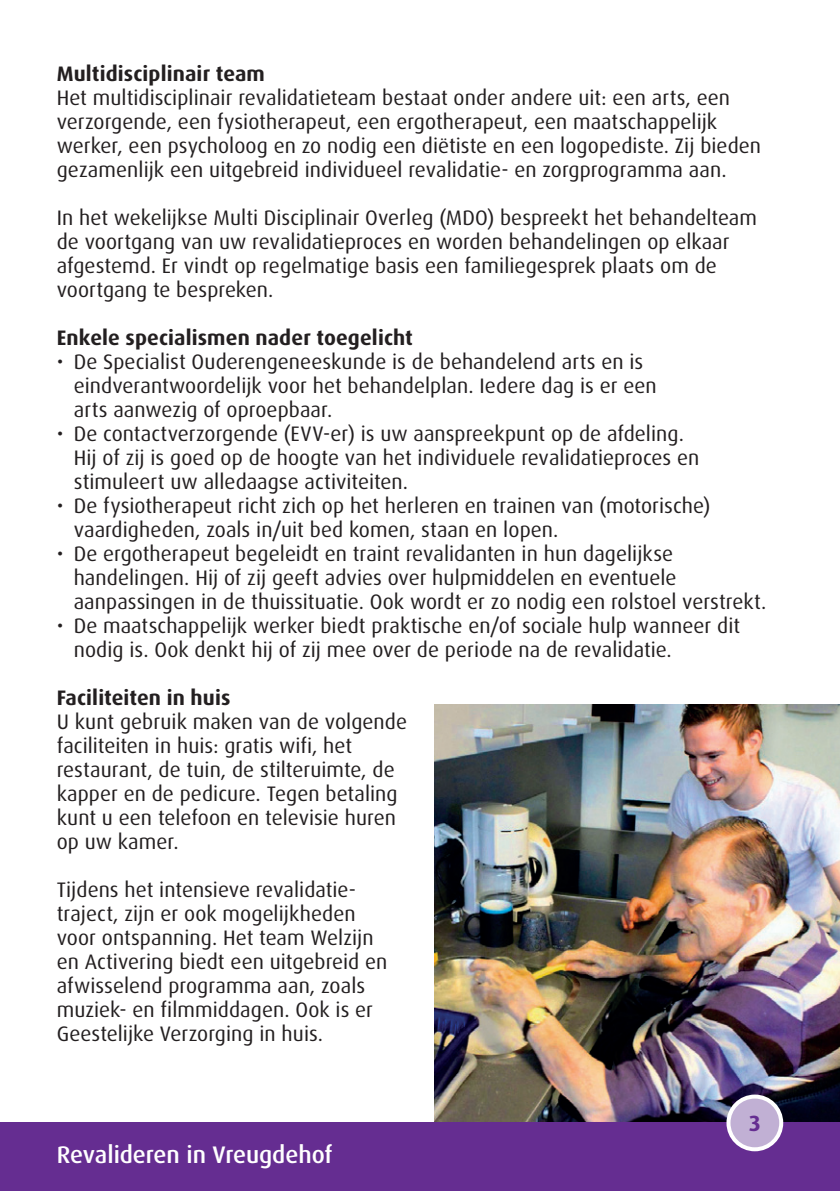
<style>
.page{position:relative;width:840px;height:1191px;background:#fff}
.page>*{position:absolute;margin:0;border:0;box-sizing:border-box;transform-origin:0 0}
.t1{font:500 24px "Dax Pro";letter-spacing:-.005em;color:#fff}
.t2{font:700 22px "Dax Pro";color:#652d91}
.t3{font:21px/24px "Dax Pro";letter-spacing:.005em;color:#231f20}
.t4{font:700 21px "Dax Pro";letter-spacing:.005em;color:#231f20}
</style>
<div class="page">
<img style="left:434px;top:705px;width:405px;height:418px">
<div style="left:0;top:1123px;width:839px;height:68px;background:#652d91"></div>
<div style="left:728px;top:1096px;width:52px;height:53px;background:#c1b0d4;border-radius:50%"></div>
<div style="left:726px;top:1094px;width:56px;height:57px;border:4px solid #fff;border-radius:50%"></div>
<p class="t4" style="left:57px;top:60px;width:210px">Multidisciplinair team</p>
<p class="t3" style="left:57px;top:86px;width:705px">Het multidisciplinair revalidatieteam bestaat onder andere uit: een arts, een verzorgende, een fysiotherapeut, een ergotherapeut, een maatschappelijk werker, een psycholoog en zo nodig een diëtiste en een logopediste. Zij bieden gezamenlijk een uitgebreid individueel revalidatie- en zorgprogramma aan.</p>
<p class="t3" style="left:57px;top:206px;width:701px">In het wekelijkse Multi Disciplinair Overleg (MDO) bespreekt het behandelteam de voortgang van uw revalidatieproces en worden behandelingen op elkaar afgestemd. Er vindt op regelmatige basis een familiegesprek plaats om de voortgang te bespreken.</p>
<p class="t4" style="left:57px;top:324px;width:357px">Enkele specialismen nader toegelicht</p>
<p class="t3" style="left:74px;top:350px;width:584px;text-indent:-17px">• De Specialist Ouderengeneeskunde is de behandelend arts en is eindverantwoordelijk voor het behandelplan. Iedere dag is er een arts aanwezig of oproepbaar.</p>
<p class="t3" style="left:74px;top:422px;width:626px;text-indent:-17px">• De contactverzorgende (EVV-er) is uw aanspreekpunt op de afdeling.<br>Hij of zij is goed op de hoogte van het individuele revalidatieproces en stimuleert uw alledaagse activiteiten.</p>
<p class="t3" style="left:74px;top:494px;width:638px;text-indent:-17px">• De fysiotherapeut richt zich op het herleren en trainen van (motorische) vaardigheden, zoals in/uit bed komen, staan en lopen.</p>
<p class="t3" style="left:74px;top:542px;width:693px;text-indent:-17px">• De ergotherapeut begeleidt en traint revalidanten in hun dagelijkse handelingen. Hij of zij geeft advies over hulpmiddelen en eventuele aanpassingen in de thuissituatie. Ook wordt er zo nodig een rolstoel verstrekt.</p>
<p class="t3" style="left:74px;top:614px;width:667px;text-indent:-17px">• De maatschappelijk werker biedt praktische en/of sociale hulp wanneer dit nodig is. Ook denkt hij of zij mee over de periode na de revalidatie.</p>
<p class="t4" style="left:57px;top:684px;width:175px">Faciliteiten in huis</p>
<p class="t3" style="left:57px;top:710px;width:352px">U kunt gebruik maken van de volgende faciliteiten in huis: gratis wifi, het restaurant, de tuin, de stilteruimte, de kapper en de pedicure. Tegen betaling kunt u een telefoon en televisie huren op uw kamer.</p>
<p class="t3" style="left:57px;top:878px;width:332px">Tijdens het intensieve revalidatie&shy;traject, zijn er ook mogelijkheden voor ontspanning. Het team Welzijn en Activering biedt een uitgebreid en afwisselend programma aan, zoals muziek- en filmmiddagen. Ook is er Geestelijke Verzorging in huis.</p>
<p class="t1" style="left:57px;top:1139px;width:277px">Revalideren in Vreugdehof</p>
<p class="t2" style="left:748px;top:1108px;width:13px">3</p>
</div>
